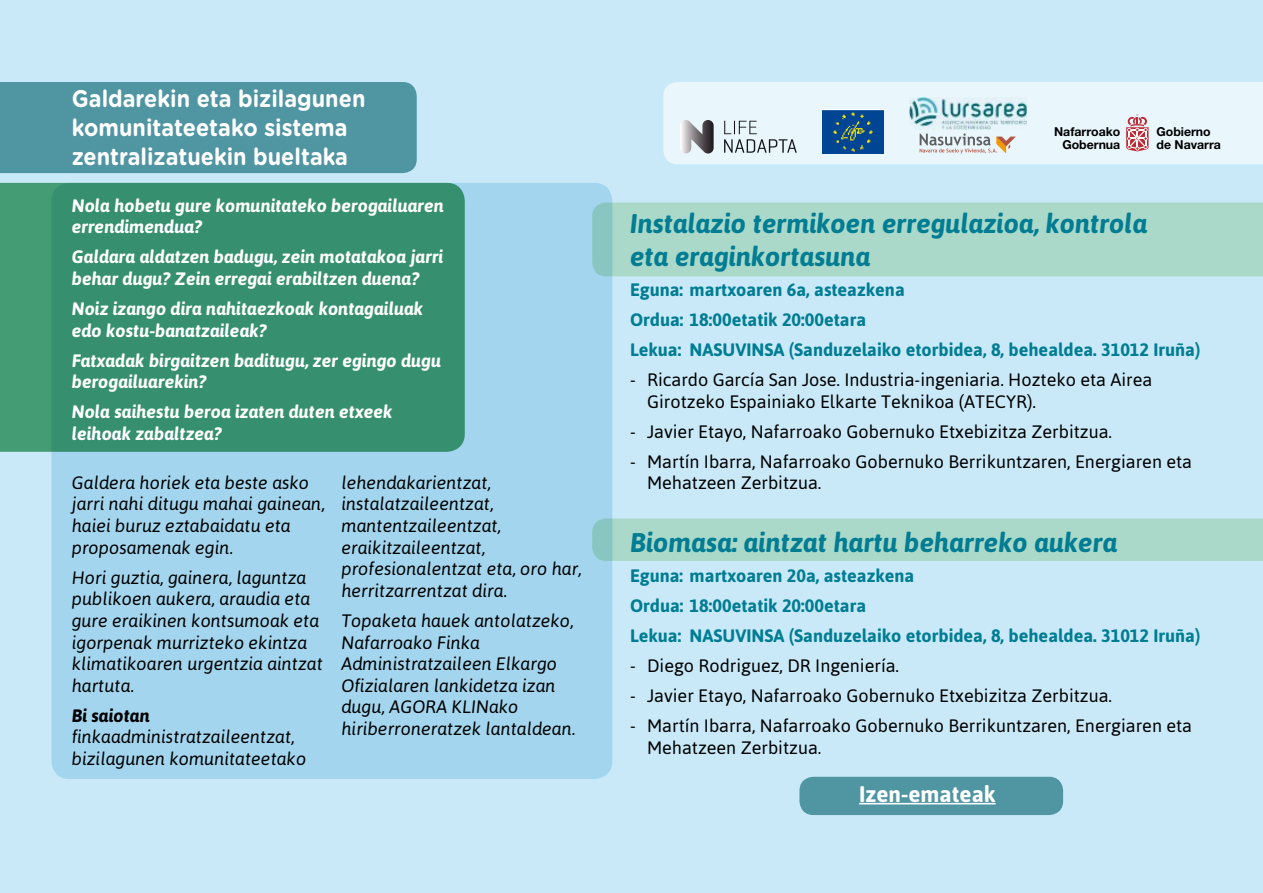
<style>
.page{position:relative;width:1263px;height:893px;background:#c9e9f8}
.page>*{position:absolute;margin:0;border:0;box-sizing:border-box;transform-origin:0 0}
.t1{font:italic 700 27px/32.4px "Asap";color:#007d93}
.t2{font:700 24px/28.8px "Gotham Rounded";color:#fff;scale:.9 1}
.t3{font:700 22.5px "Asap";color:#fff}
.t4{font:italic 18px/21.6px "Asap";color:#000}
.t5{font:18px/21.6px "Asap";color:#000}
.t6{font:italic 700 18px/21.6px "Asap";color:#fff}
.t7{font:700 18px/30.2px "Asap";color:#007d93}
.t8{font:italic 700 18px "Asap";color:#000}
.t9{font:700 12.3px/13px "Helvetica Neue";color:#000}
</style>
<div class="page">
<div style="left:612px;top:202px;width:651px;height:74px;background:#aad8c9"></div>
<div style="left:612px;top:518px;width:651px;height:43px;background:#aad8c9"></div>
<div style="left:51px;top:183px;width:561px;height:596px;background:#a3d6ee;border-radius:18px"></div>
<div style="left:0;top:82px;width:417px;height:91px;background:#5095a2"></div>
<div style="left:799px;top:777px;width:264px;height:38px;background:#5095a2;border-radius:14px"></div>
<div style="left:663px;top:82px;width:600px;height:82px;background:#e9f6fc"></div>
<svg style="left:0;top:183px;width:465px;height:269px;background:#379170"></svg>
<hr style="left:859px;top:803px;width:137px;height:1px;background:#fff">
<svg style="left:920px;top:133px;width:96px;height:21px;background:#cfccca"></svg>
<img style="left:909px;top:97px;width:117px;height:32px">
<svg style="left:1126px;top:114px;width:22px;height:37px"></svg>
<svg style="left:680px;top:120px;width:34px;height:34px"></svg>
<svg style="left:724px;top:121px;width:73px;height:32px;background:#c6d1d7"></svg>
<img style="left:822px;top:109px;width:62px;height:45px">
<h2 class="t2" style="left:72px;top:83px;width:328px">Galdarekin eta bizilagunen komunitateetako sistema zentralizatuekin bueltaka</h2>
<p class="t6" style="left:72px;top:194px;width:374px">Nola hobetu gure komunitateko berogailuaren errendimendua?</p>
<p class="t6" style="left:72px;top:246px;width:373px">Galdara aldatzen badugu, zein motatakoa jarri behar dugu? Zein erregai erabiltzen duena?</p>
<p class="t6" style="left:72px;top:298px;width:353px">Noiz izango dira nahitaezkoak kontagailuak edo kostu-banatzaileak?</p>
<p class="t6" style="left:72px;top:349px;width:371px">Fatxadak birgaitzen baditugu, zer egingo dugu berogailuarekin?</p>
<p class="t6" style="left:72px;top:401px;width:322px">Nola saihestu beroa izaten duten etxeek leihoak zabaltzea?</p>
<p class="t4" style="left:72px;top:472px;width:255px">Galdera horiek eta beste asko jarri nahi ditugu mahai gainean, haiei buruz eztabaidatu eta proposamenak egin.</p>
<p class="t4" style="left:72px;top:566px;width:253px">Hori guztia, gainera, laguntza publikoen aukera, araudia eta gure eraikinen kontsumoak eta igorpenak murrizteko ekintza klimatikoaren urgentzia aintzat hartuta.</p>
<p class="t8" style="left:72px;top:705px;width:80px">Bi saiotan</p>
<p class="t4" style="left:72px;top:726px;width:236px">finkaadministratzaileentzat, bizilagunen komunitateetako</p>
<p class="t4" style="left:341px;top:471px;width:242px">lehendakarientzat, instalatzaileentzat, mantentzaileentzat, eraikitzaileentzat, profesionalentzat eta, oro har, herritzarrentzat dira.</p>
<p class="t4" style="left:341px;top:610px;width:235px">Topaketa hauek antolatzeko,<br>Nafarroako Finka<br>Administratzaileen Elkargo<br>Ofizialaren lankidetza izan dugu, AGORA KLINako hiriberroneratzek lantaldean.</p>
<p class="t9" style="left:1054px;top:124px;width:68px;text-align:right">Nafarroako<br>Gobernua</p>
<p class="t9" style="left:1156px;top:124px;width:66px">Gobierno de Navarra</p>
<h1 class="t1" style="left:630px;top:207px;width:519px">Instalazio termikoen erregulazioa, kontrola eta eraginkortasuna</h1>
<p class="t7" style="left:630px;top:274px;width:572px">Eguna: martxoaren 6a, asteazkena<br>Ordua: 18:00etatik 20:00etara<br>Lekua: NASUVINSA (Sanduzelaiko etorbidea, 8, behealdea. 31012 Iruña)</p>
<p class="t5" style="left:647px;top:369px;width:507px;text-indent:-17px">- Ricardo García San Jose. Industria-ingeniaria. Hozteko eta Airea<br>Girotzeko Espainiako Elkarte Teknikoa (ATECYR).</p>
<p class="t5" style="left:630px;top:420px;width:484px">- Javier Etayo, Nafarroako Gobernuko Etxebizitza Zerbitzua.</p>
<p class="t5" style="left:647px;top:450px;width:546px;text-indent:-17px">- Martín Ibarra, Nafarroako Gobernuko Berrikuntzaren, Energiaren eta<br>Mehatzeen Zerbitzua.</p>
<h1 class="t1" style="left:630px;top:526px;width:489px">Biomasa: aintzat hartu beharreko aukera</h1>
<p class="t7" style="left:630px;top:560px;width:572px">Eguna: martxoaren 20a, asteazkena<br>Ordua: 18:00etatik 20:00etara<br>Lekua: NASUVINSA (Sanduzelaiko etorbidea, 8, behealdea. 31012 Iruña)</p>
<p class="t5" style="left:630px;top:655px;width:271px">- Diego Rodriguez, DR Ingeniería.</p>
<p class="t5" style="left:630px;top:685px;width:484px">- Javier Etayo, Nafarroako Gobernuko Etxebizitza Zerbitzua.</p>
<p class="t5" style="left:647px;top:715px;width:546px;text-indent:-17px">- Martín Ibarra, Nafarroako Gobernuko Berrikuntzaren, Energiaren eta<br>Mehatzeen Zerbitzua.</p>
<p class="t3" style="left:859px;top:781px;width:138px">Izen-emateak</p>
</div>
